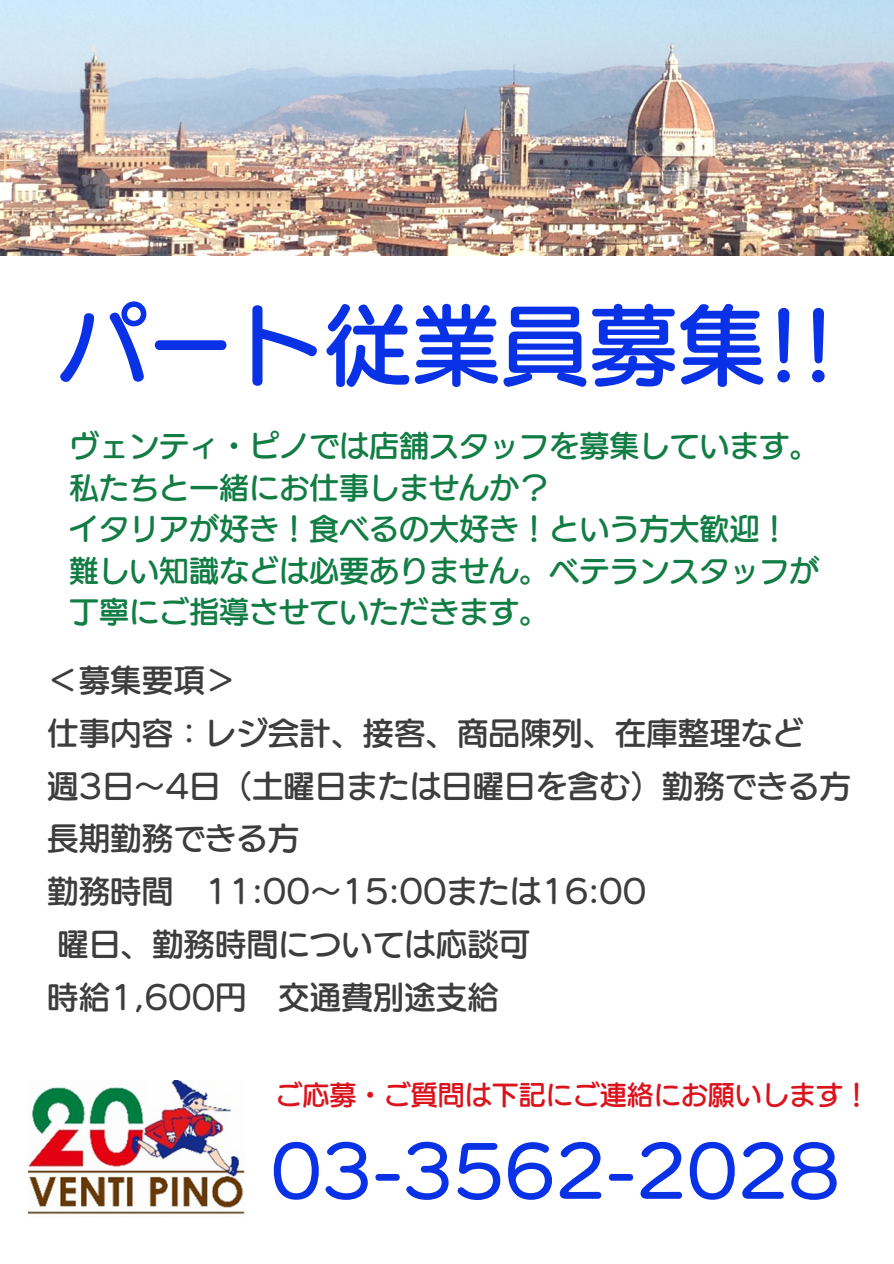
<style>
.page{position:relative;width:894px;height:1264px;background:#fff}
.page>*{position:absolute;margin:0;border:0;box-sizing:border-box;transform-origin:0 0}
.t1{font:88.5px "Canva UD Marugo Large Pr 6 N DB";color:#0931e6}
.t2{font:67.95px "Canva UD Marugo Large Pr 6 N DB";color:#0931e6}
.t3{font:31.5px "Canva UD Marugo Large Pr 6 N DB";color:#3e3d3e}
.t4{font:30px "Canva UD Marugo Large Pr 6 N DB";color:#117d44}
.t5{font:27px "Canva UD Marugo Large Pr 6 N DB";color:#db131c}
</style>
<div class="page">
<img style="left:29px;top:1080px;width:216px;height:135px">
<img style="left:0;top:0;width:893px;height:255px">
<p class="t1" style="left:58px;top:301px;width:779px">パート従業員募集!!</p>
<p class="t4" style="left:69px;top:430px;width:751px">ヴェンティ・ピノでは店舗スタッフを募集しています。</p>
<p class="t4" style="left:69px;top:472px;width:481px">私たちと一緒にお仕事しませんか？</p>
<p class="t4" style="left:69px;top:514px;width:721px">イタリアが好き！食べるの大好き！という方大歓迎！</p>
<p class="t4" style="left:69px;top:555px;width:751px">難しい知識などは必要ありません。ベテランスタッフが</p>
<p class="t4" style="left:69px;top:597px;width:481px">丁寧にご指導させていただきます。</p>
<p class="t3" style="left:47px;top:664px;width:191px">＜募集要項＞</p>
<p class="t3" style="left:47px;top:717px;width:758px">仕事内容：レジ会計、接客、商品陳列、在庫整理など</p>
<p class="t3" style="left:47px;top:769px;width:803px">週3日～4日（土曜日または日曜日を含む）勤務できる方</p>
<p class="t3" style="left:47px;top:822px;width:251px">長期勤務できる方</p>
<p class="t3" style="left:47px;top:875px;width:600px">勤務時間 11:00～15:00または16:00</p>
<p class="t3" style="left:57px;top:928px;width:474px">曜日、勤務時間については応談可</p>
<p class="t3" style="left:47px;top:981px;width:453px">時給1,600円 交通費別途支給</p>
<p class="t5" style="left:275px;top:1081px;width:595px">ご応募・ご質問は下記にご連絡にお願いします！</p>
<p class="t2" style="left:271px;top:1136px;width:570px">03-3562-2028</p>
</div>
